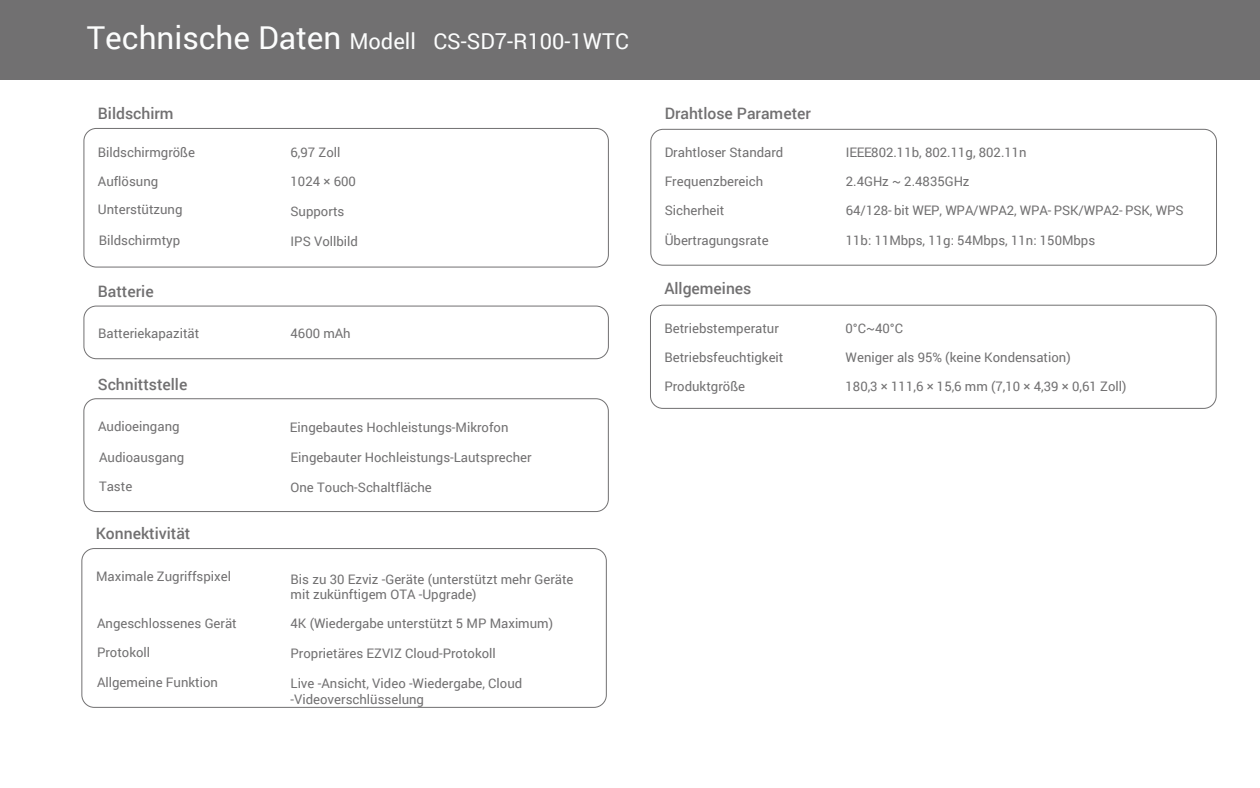
<style>
.page{position:relative;width:1260px;height:788px;background:#fff}
.page>*{position:absolute;margin:0;border:0;box-sizing:border-box;transform-origin:0 0}
.t1{font:21.88px "Roboto";color:#fcfdfd}
.t2{font:500 15.75px "Roboto";color:#717071}
.t3{font:13.12px/15.8px "Roboto";color:#717071}
.s1{font-size:31.5px}
</style>
<div class="page">
<div style="left:0;top:0;width:1260px;height:80px;background:#717071"></div>
<div style="left:83px;top:305px;width:526px;height:54px;border:1px solid #717071;border-radius:12px"></div>
<div style="left:650px;top:129px;width:567px;height:136px;border:1px solid #717071;border-radius:12px"></div>
<div style="left:650px;top:305px;width:567px;height:104px;border:1px solid #717071;border-radius:12px"></div>
<div style="left:83px;top:128px;width:526px;height:139px;border:1px solid #717071;border-radius:12px"></div>
<div style="left:83px;top:398px;width:526px;height:114px;border:1px solid #717071;border-radius:12px"></div>
<div style="left:81px;top:548px;width:526px;height:159px;border:1px solid #717071;border-radius:12px"></div>
<h1 class="t1" style="left:87px;top:26px;width:544px"><span class="s1">Technische Daten</span> Modell CS-SD7-R100-1WTC</h1>
<p class="t2" style="left:98px;top:103px;width:77px">Bildschirm</p>
<p class="t3" style="left:98px;top:144px;width:99px">Bildschirmgröße</p>
<p class="t3" style="left:291px;top:144px;width:51px">6,97 Zoll</p>
<p class="t3" style="left:98px;top:173px;width:62px">Auflösung</p>
<p class="t3" style="left:291px;top:173px;width:67px">1024 × 600</p>
<p class="t3" style="left:98px;top:201px;width:86px">Unterstützung</p>
<p class="t3" style="left:291px;top:203px;width:55px">Supports</p>
<p class="t3" style="left:99px;top:232px;width:83px">Bildschirmtyp</p>
<p class="t3" style="left:291px;top:233px;width:69px">IPS Vollbild</p>
<p class="t2" style="left:98px;top:280px;width:57px">Batterie</p>
<p class="t3" style="left:98px;top:325px;width:103px">Batteriekapazität</p>
<p class="t3" style="left:291px;top:325px;width:62px">4600 mAh</p>
<p class="t2" style="left:98px;top:373px;width:91px">Schnittstelle</p>
<p class="t3" style="left:98px;top:418px;width:83px">Audioeingang</p>
<p class="t3" style="left:290px;top:418px;width:220px">Eingebautes Hochleistungs-Mikrofon</p>
<p class="t3" style="left:99px;top:449px;width:87px">Audioausgang</p>
<p class="t3" style="left:291px;top:449px;width:243px">Eingebauter Hochleistungs-Lautsprecher</p>
<p class="t3" style="left:99px;top:477px;width:35px">Taste</p>
<p class="t3" style="left:291px;top:479px;width:143px">One Touch-Schaltfläche</p>
<p class="t2" style="left:96px;top:522px;width:96px">Konnektivität</p>
<p class="t3" style="left:96px;top:567px;width:136px">Maximale Zugriffspixel</p>
<p class="t3" style="left:291px;top:570px;width:285px">Bis zu 30 Ezviz -Geräte (unterstützt mehr Geräte mit zukünftigem OTA -Upgrade)</p>
<p class="t3" style="left:97px;top:615px;width:141px">Angeschlossenes Gerät</p>
<p class="t3" style="left:291px;top:615px;width:264px">4K (Wiedergabe unterstützt 5 MP Maximum)</p>
<p class="t3" style="left:97px;top:643px;width:55px">Protokoll</p>
<p class="t3" style="left:291px;top:645px;width:207px">Proprietäres EZVIZ Cloud-Protokoll</p>
<p class="t3" style="left:97px;top:673px;width:122px">Allgemeine Funktion</p>
<p class="t3" style="left:291px;top:675px;width:233px">Live -Ansicht, Video -Wiedergabe, Cloud -Videoverschlüsselung</p>
<p class="t2" style="left:665px;top:103px;width:148px">Drahtlose Parameter</p>
<p class="t3" style="left:665px;top:144px;width:120px">Drahtloser Standard</p>
<p class="t3" style="left:846px;top:144px;width:182px">IEEE802.11b, 802.11g, 802.11n</p>
<p class="t3" style="left:665px;top:172px;width:100px">Frequenzbereich</p>
<p class="t3" style="left:846px;top:172px;width:125px">2.4GHz ~ 2.4835GHz</p>
<p class="t3" style="left:665px;top:202px;width:61px">Sicherheit</p>
<p class="t3" style="left:846px;top:202px;width:339px">64/128- bit WEP, WPA/WPA2, WPA- PSK/WPA2- PSK, WPS</p>
<p class="t3" style="left:665px;top:231px;width:105px">Übertragungsrate</p>
<p class="t3" style="left:846px;top:231px;width:251px">11b: 11Mbps, 11g: 54Mbps, 11n: 150Mbps</p>
<p class="t2" style="left:664px;top:277px;width:89px">Allgemeines</p>
<p class="t3" style="left:664px;top:320px;width:116px">Betriebstemperatur</p>
<p class="t3" style="left:846px;top:320px;width:59px">0°C~40°C</p>
<p class="t3" style="left:664px;top:348px;width:121px">Betriebsfeuchtigkeit</p>
<p class="t3" style="left:846px;top:348px;width:227px">Weniger als 95% (keine Kondensation)</p>
<p class="t3" style="left:664px;top:377px;width:82px">Produktgröße</p>
<p class="t3" style="left:846px;top:377px;width:282px">180,3 × 111,6 × 15,6 mm (7,10 × 4,39 × 0,61 Zoll)</p>
</div>
